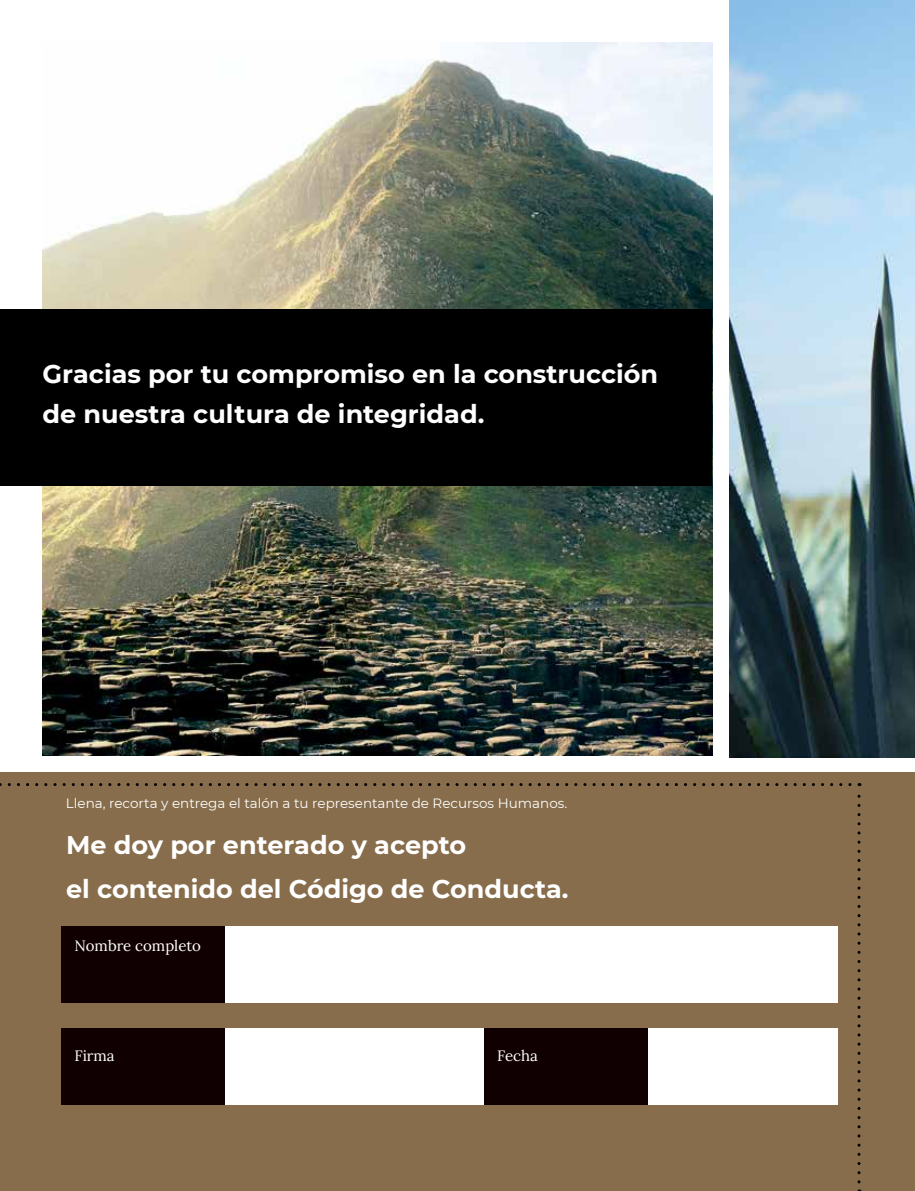
<style>
.page{position:relative;width:915px;height:1191px;background:#fff}
.page>*{position:absolute;margin:0;border:0;box-sizing:border-box;transform-origin:0 0}
.t1{font:700 25.5px/43.5px "Montserrat";color:#fff}
.t2{font:15px "Lora";color:#fff}
.t3{font:13.5px "Montserrat";color:#fff}
</style>
<div class="page">
<img style="left:729px;top:0;width:185px;height:757px">
<div style="left:0;top:773px;width:914px;height:418px;background:#876d4b"></div>
<div style="left:223px;top:1027px;width:615px;height:77px;background:#fff"></div>
<div style="left:223px;top:926px;width:615px;height:76px;background:#fff"></div>
<div style="left:62px;top:1027px;width:163px;height:77px;background:#110001"></div>
<div style="left:62px;top:926px;width:163px;height:76px;background:#110001"></div>
<img style="left:43px;top:43px;width:668px;height:712px">
<div style="left:0;top:309px;width:711px;height:176px;background:#000"></div>
<svg style="left:857px;top:783px;width:3px;height:399px"></svg>
<svg style="left:0;top:783px;width:849px;height:3px"></svg>
<div style="left:484px;top:1027px;width:163px;height:77px;background:#110001"></div>
<p class="t1" style="left:43px;top:353px;width:617px;line-height:40px">Gracias por tu compromiso en la construcción de nuestra cultura de integridad.</p>
<p class="t3" style="left:66px;top:794px;width:502px">Llena, recorta y entrega el talón a tu representante de Recursos Humanos.</p>
<p class="t1" style="left:66px;top:822px;width:504px">Me doy por enterado y acepto<br>el contenido del Código de Conducta.</p>
<p class="t2" style="left:74px;top:934px;width:128px">Nombre completo</p>
<p class="t2" style="left:74px;top:1044px;width:42px">Firma</p>
<p class="t2" style="left:497px;top:1044px;width:42px">Fecha</p>
</div>
